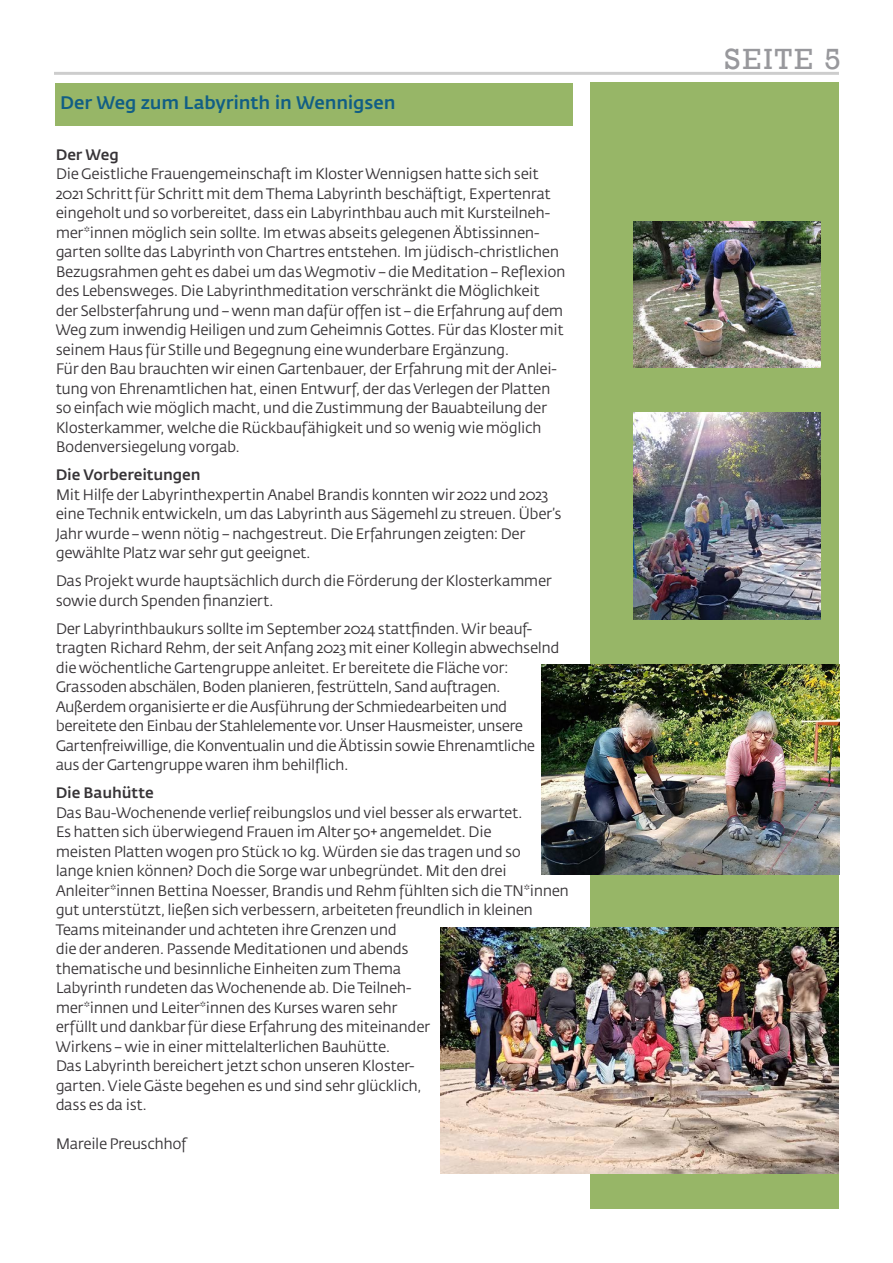
<style>
.page{position:relative;width:893px;height:1263px;background:#fff}
.page>*{position:absolute;margin:0;border:0;box-sizing:border-box;transform-origin:0 0}
.Datum{font:30px "Rockwell";letter-spacing:.07em;color:#98989c}
.Ü1{font:500 18px "Fedra Sans";letter-spacing:-.005em;color:#115e85}
.Fliess{font:15px/19.5px "Fedra Sans";letter-spacing:-.03em;color:#373437}
.Fliess-2{font:500 15px "Fedra Sans";letter-spacing:-.01em;color:#373437}
</style>
<div class="page">
<hr style="left:54px;top:72px;width:785px;height:3px;background:#000">
<div style="left:590px;top:83px;width:249px;height:1126px;background:#97b667"></div>
<div style="left:55px;top:83px;width:517px;height:42px;background:#97b667"></div>
<img style="left:441px;top:927px;width:398px;height:246px">
<img style="left:542px;top:664px;width:298px;height:211px">
<img style="left:633px;top:412px;width:188px;height:207px">
<img style="left:633px;top:221px;width:188px;height:146px">
<p class="Ü1" style="left:60px;top:93px;width:337px">Der Weg zum Labyrinth in Wennigsen</p>
<p class="Fliess-2" style="left:56px;top:146px;width:65px">Der Weg</p>
<p class="Fliess" style="left:56px;top:165px;width:511px">Die Geistliche Frauengemeinschaft im Kloster Wennigsen hatte sich seit 2021 Schritt für Schritt mit dem Thema Labyrinth beschäftigt, Expertenrat eingeholt und so vorbereitet, dass ein Labyrinthbau auch mit Kursteilneh&shy;mer*innen möglich sein sollte. Im etwas abseits gelegenen Äbtissinnen&shy;garten sollte das Labyrinth von Chartres entstehen. Im jüdisch-christlichen Bezugsrahmen geht es dabei um das Wegmotiv – die Meditation – Reflexion des Lebensweges. Die Labyrinthmeditation verschränkt die Möglichkeit der Selbsterfahrung und – wenn man dafür offen ist – die Erfahrung auf dem Weg zum inwendig Heiligen und zum Geheimnis Gottes. Für das Kloster mit seinem Haus für Stille und Begegnung eine wunderbare Ergänzung.</p>
<p class="Fliess" style="left:56px;top:360px;width:503px">Für den Bau brauchten wir einen Gartenbauer, der Erfahrung mit der Anlei&shy;tung von Ehrenamtlichen hat, einen Entwurf, der das Verlegen der Platten so einfach wie möglich macht, und die Zustimmung der Bauabteilung der Klosterkammer, welche die Rückbaufähigkeit und so wenig wie möglich Bodenversiegelung vorgab.</p>
<p class="Fliess-2" style="left:56px;top:466px;width:147px">Die Vorbereitungen</p>
<p class="Fliess" style="left:56px;top:485px;width:507px">Mit Hilfe der Labyrinthexpertin Anabel Brandis konnten wir 2022 und 2023 eine Technik entwickeln, um das Labyrinth aus Sägemehl zu streuen. Über’s Jahr wurde – wenn nötig – nachgestreut. Die Erfahrungen zeigten: Der gewählte Platz war sehr gut geeignet.</p>
<p class="Fliess" style="left:56px;top:572px;width:498px">Das Projekt wurde hauptsächlich durch die Förderung der Klosterkammer sowie durch Spenden finanziert.</p>
<p class="Fliess" style="left:56px;top:619px;width:505px">Der Labyrinthbaukurs sollte im September 2024 stattfinden. Wir beauf&shy;tragten Richard Rehm, der seit Anfang 2023 mit einer Kollegin abwechselnd die wöchentliche Gartengruppe anleitet. Er bereitete die Fläche vor:<br>Grassoden abschälen, Boden planieren, festrütteln, Sand auftragen.<br>Außerdem organisierte er die Ausführung der Schmiedearbeiten und bereitete den Einbau der Stahlelemente vor. Unser Hausmeister, unsere Gartenfreiwillige, die Konventualin und die Äbtissin sowie Ehrenamtliche aus der Gartengruppe waren ihm behilflich.</p>
<p class="Fliess-2" style="left:56px;top:784px;width:99px">Die Bauhütte</p>
<p class="Fliess" style="left:56px;top:803px;width:515px">Das Bau-Wochenende verlief reibungslos und viel besser als erwartet.<br>Es hatten sich überwiegend Frauen im Alter 50+ angemeldet. Die<br>meisten Platten wogen pro Stück 10 kg. Würden sie das tragen und so<br>lange knien können? Doch die Sorge war unbegründet. Mit den drei Anleiter*innen Bettina Noesser, Brandis und Rehm fühlten sich die TN*innen gut unterstützt, ließen sich verbessern, arbeiteten freundlich in kleinen Teams miteinander und achteten ihre Grenzen und<br>die der anderen. Passende Meditationen und abends<br>thematische und besinnliche Einheiten zum Thema<br>Labyrinth rundeten das Wochenende ab. Die Teilneh-<br>mer*innen und Leiter*innen des Kurses waren sehr<br>erfüllt und dankbar für diese Erfahrung des miteinander<br>Wirkens – wie in einer mittelalterlichen Bauhütte.</p>
<p class="Fliess" style="left:56px;top:1057px;width:367px">Das Labyrinth bereichert jetzt schon unseren Kloster&shy;garten. Viele Gäste begehen es und sind sehr glücklich, dass es da ist.</p>
<p class="Fliess" style="left:56px;top:1135px;width:132px">Mareile Preuschhof</p>
<p class="Datum" style="left:724px;top:42px;width:118px">SEITE 5</p>
</div>
